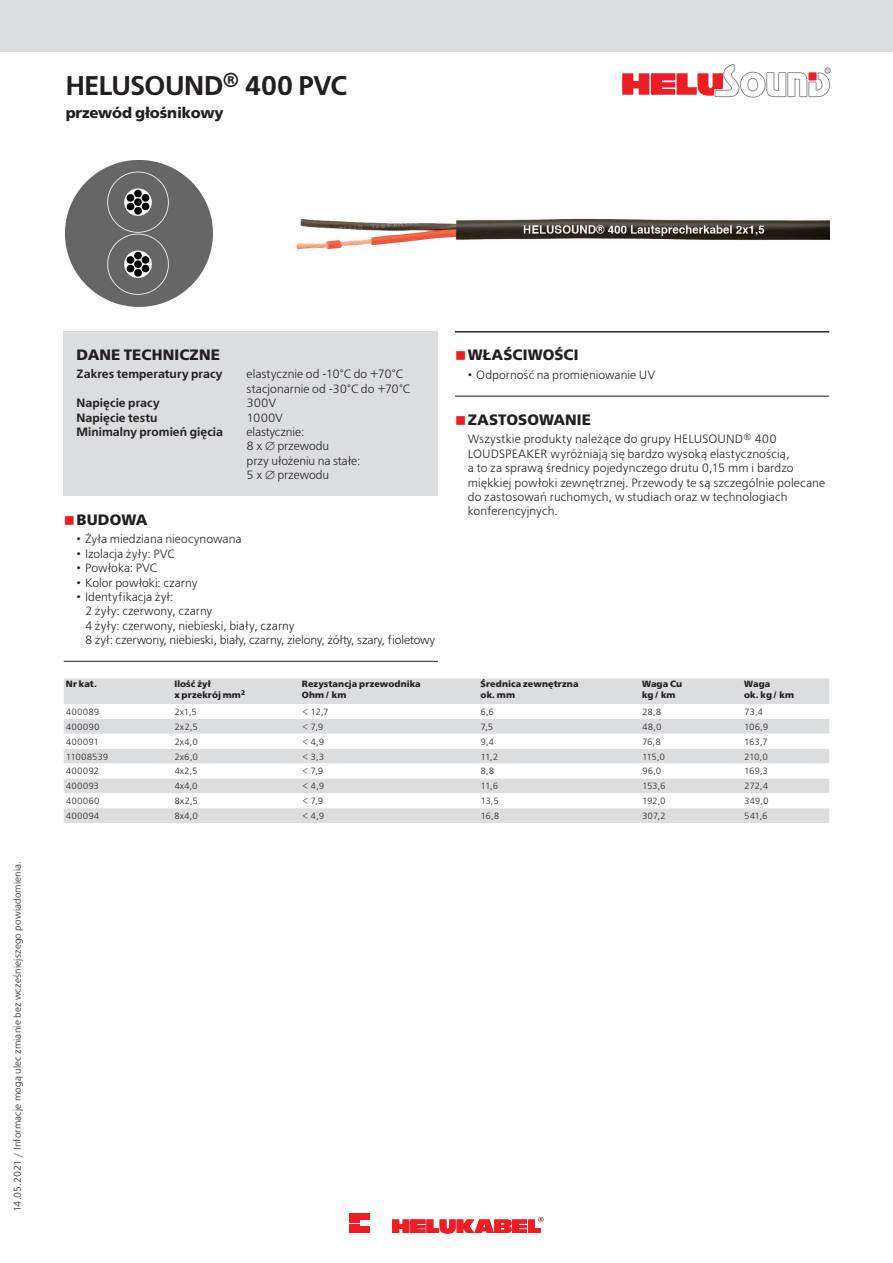
<style>
.page{position:relative;width:893px;height:1263px;background:#fff}
.page>*{position:absolute;margin:0;border:0;box-sizing:border-box;transform-origin:0 0}
.NAZWA{font:600 27px "Free Set";letter-spacing:-.02em;color:#231f20}
.große_Überschrift{font:700 15px "Free Set";letter-spacing:.01em;color:#231f20}
.NAZWA-2{font:700 15px "Free Set";letter-spacing:-.01em;color:#231f20}
.große_Überschrift-2{font:300 12px/14.4px "Free Set";letter-spacing:.005em;color:#231f20}
.große_Überschrift-3{font:600 12px "Free Set";color:#231f20}
.t1{font:300 9.75px "Free Set";letter-spacing:.015em;color:#231f20}
.große_Überschrift-4{font:300 9px "Free Set";color:#231f20}
.große_Überschrift-5{font:700 9px/10.8px "Free Set";letter-spacing:.015em;color:#231f20}
.große_Überschrift-6{font:300 9px "Free Set";letter-spacing:-.02em;color:#231f20}
.s1{color:#ee1d23}
</style>
<div class="page">
<div style="left:64px;top:331px;width:374px;height:165px;background:#dcdddf"></div>
<hr style="left:64px;top:661px;width:374px;height:1px;background:#231f20">
<div style="left:0;top:0;width:893px;height:51px;background:#dcdddf"></div>
<div style="left:64px;top:678px;width:765px;height:26px;background:#dcdddf"></div>
<svg style="left:64px;top:719px;width:765px;height:104px;fill:#dcdddf"></svg>
<hr style="left:455px;top:332px;width:374px;height:1px;background:#231f20">
<hr style="left:455px;top:396px;width:374px;height:1px;background:#231f20">
<hr style="left:455px;top:331px;width:374px;height:1px;background:#231f20">
<img style="left:296px;top:218px;width:533px;height:32px">
<img style="left:66px;top:161px;width:146px;height:146px">
<svg style="left:622px;top:63px;width:209px;height:35px"></svg>
<div style="left:350px;top:1213px;width:20px;height:7px;background:#ee1d23"></div>
<div style="left:350px;top:1226px;width:20px;height:7px;background:#ee1d23"></div>
<svg style="left:350px;top:1220px;width:10px;height:6px"></svg>
<svg style="left:392px;top:1217px;width:151px;height:16px"></svg>
<p class="NAZWA" style="left:66px;top:66px;width:283px">HELUSOUND<sup>®</sup> 400 PVC</p>
<p class="NAZWA-2" style="left:66px;top:102px;width:159px">przewód głośnikowy</p>
<p class="t1" style="left:11px;top:1212px;width:353px;rotate:-90deg">14.05.2021 / Informacje mogą ulec zmianie bez wcześniejszego powiadomienia.</p>
<p class="große_Überschrift" style="left:77px;top:344px;width:145px">DANE TECHNICZNE</p>
<p class="große_Überschrift-3" style="left:77px;top:366px;width:148px">Zakres temperatury pracy</p>
<p class="große_Überschrift-2" style="left:247px;top:367px;width:158px">elastycznie od -10°C do +70°C</p>
<p class="große_Überschrift-2" style="left:247px;top:381px;width:165px">stacjonarnie od -30°C do +70°C</p>
<p class="große_Überschrift-3" style="left:77px;top:394px;width:85px">Napięcie pracy</p>
<p class="große_Überschrift-2" style="left:247px;top:396px;width:31px">300V</p>
<p class="große_Überschrift-3" style="left:77px;top:409px;width:82px">Napięcie testu</p>
<p class="große_Überschrift-2" style="left:247px;top:410px;width:38px">1000V</p>
<p class="große_Überschrift-3" style="left:77px;top:423px;width:148px">Minimalny promień gięcia</p>
<p class="große_Überschrift-2" style="left:247px;top:425px;width:84px">elastycznie:<br>8 x ∅ przewodu</p>
<p class="große_Überschrift-2" style="left:247px;top:453px;width:115px">przy ułożeniu na stałe:</p>
<p class="große_Überschrift-2" style="left:247px;top:468px;width:84px">5 x ∅ przewodu</p>
<p class="große_Überschrift" style="left:64px;top:509px;width:85px"><span class="s1">■</span>BUDOWA</p>
<p class="große_Überschrift-2" style="left:77px;top:532px;width:167px">• Żyła miedziana nieocynowana</p>
<p class="große_Überschrift-2" style="left:77px;top:547px;width:100px">• Izolacja żyły: PVC</p>
<p class="große_Überschrift-2" style="left:77px;top:561px;width:82px">• Powłoka: PVC</p>
<p class="große_Überschrift-2" style="left:77px;top:575px;width:123px">• Kolor powłoki: czarny</p>
<p class="große_Überschrift-2" style="left:85px;top:590px;width:352px;text-indent:-9px">• Identyfikacja żył:<br>2 żyły: czerwony, czarny<br>4 żyły: czerwony, niebieski, biały, czarny<br>8 żył: czerwony, niebieski, biały, czarny, zielony, żółty, szary, fioletowy</p>
<p class="große_Überschrift-5" style="left:66px;top:678px;width:33px">Nr kat.</p>
<p class="große_Überschrift-5" style="left:174px;top:678px;width:72px">Ilość żył<br>x przekrój mm<sup>2</sup></p>
<p class="große_Überschrift-5" style="left:302px;top:678px;width:120px">Rezystancja przewodnika</p>
<p class="große_Überschrift-5" style="left:302px;top:689px;width:46px">Ohm / km</p>
<p class="große_Überschrift" style="left:455px;top:345px;width:125px"><span class="s1">■</span>WŁAŚCIWOŚCI</p>
<p class="große_Überschrift-2" style="left:468px;top:368px;width:189px">• Odporność na promieniowanie UV</p>
<p class="große_Überschrift" style="left:455px;top:409px;width:138px"><span class="s1">■</span>ZASTOSOWANIE</p>
<p class="große_Überschrift-2" style="left:468px;top:432px;width:359px">Wszystkie produkty należące do grupy HELUSOUND<sup>®</sup> 400<br>LOUDSPEAKER wyróżniają się bardzo wysoką elastycznością,<br>a to za sprawą średnicy pojedynczego drutu 0,15 mm i bardzo miękkiej powłoki zewnętrznej. Przewody te są szczególnie polecane do zastosowań ruchomych, w studiach oraz w technologiach konferencyjnych.</p>
<p class="große_Überschrift-5" style="left:480px;top:678px;width:100px">Średnica zewnętrzna</p>
<p class="große_Überschrift-5" style="left:480px;top:689px;width:36px">ok. mm</p>
<p class="große_Überschrift-5" style="left:642px;top:678px;width:42px">Waga Cu</p>
<p class="große_Überschrift-5" style="left:642px;top:689px;width:35px">kg / km</p>
<p class="große_Überschrift-5" style="left:744px;top:678px;width:28px">Waga</p>
<p class="große_Überschrift-5" style="left:744px;top:689px;width:51px">ok. kg / km</p>
<p class="große_Überschrift-4" style="left:66px;top:706px;width:35px">400089</p>
<p class="große_Überschrift-4" style="left:174px;top:706px;width:24px">2x1,5</p>
<p class="große_Überschrift-4" style="left:302px;top:706px;width:28px">&lt; 12,7</p>
<p class="große_Überschrift-4" style="left:480px;top:706px;width:15px">6,6</p>
<p class="große_Überschrift-4" style="left:642px;top:706px;width:21px">28,8</p>
<p class="große_Überschrift-4" style="left:744px;top:706px;width:20px">73,4</p>
<p class="große_Überschrift-4" style="left:66px;top:721px;width:35px">400090</p>
<p class="große_Überschrift-4" style="left:174px;top:721px;width:25px">2x2,5</p>
<p class="große_Überschrift-4" style="left:302px;top:721px;width:23px">&lt; 7,9</p>
<p class="große_Überschrift-4" style="left:480px;top:721px;width:14px">7,5</p>
<p class="große_Überschrift-4" style="left:642px;top:721px;width:21px">48,0</p>
<p class="große_Überschrift-4" style="left:744px;top:721px;width:26px">106,9</p>
<p class="große_Überschrift-4" style="left:66px;top:736px;width:35px">400091</p>
<p class="große_Überschrift-4" style="left:174px;top:736px;width:25px">2x4,0</p>
<p class="große_Überschrift-4" style="left:302px;top:736px;width:24px">&lt; 4,9</p>
<p class="große_Überschrift-4" style="left:480px;top:736px;width:15px">9,4</p>
<p class="große_Überschrift-4" style="left:642px;top:736px;width:20px">76,8</p>
<p class="große_Überschrift-4" style="left:744px;top:736px;width:25px">163,7</p>
<p class="große_Überschrift-6" style="left:66px;top:751px;width:44px">11008539</p>
<p class="große_Überschrift-4" style="left:174px;top:751px;width:25px">2x6,0</p>
<p class="große_Überschrift-4" style="left:302px;top:751px;width:24px">&lt; 3,3</p>
<p class="große_Überschrift-4" style="left:480px;top:751px;width:19px">11,2</p>
<p class="große_Überschrift-4" style="left:642px;top:751px;width:25px">115,0</p>
<p class="große_Überschrift-4" style="left:744px;top:751px;width:25px">210,0</p>
<p class="große_Überschrift-4" style="left:66px;top:766px;width:35px">400092</p>
<p class="große_Überschrift-4" style="left:174px;top:766px;width:25px">4x2,5</p>
<p class="große_Überschrift-4" style="left:302px;top:766px;width:23px">&lt; 7,9</p>
<p class="große_Überschrift-4" style="left:480px;top:766px;width:15px">8,8</p>
<p class="große_Überschrift-4" style="left:642px;top:766px;width:21px">96,0</p>
<p class="große_Überschrift-4" style="left:744px;top:766px;width:25px">169,3</p>
<p class="große_Überschrift-4" style="left:66px;top:781px;width:35px">400093</p>
<p class="große_Überschrift-4" style="left:174px;top:781px;width:25px">4x4,0</p>
<p class="große_Überschrift-4" style="left:302px;top:781px;width:24px">&lt; 4,9</p>
<p class="große_Überschrift-4" style="left:480px;top:781px;width:19px">11,6</p>
<p class="große_Überschrift-4" style="left:642px;top:781px;width:25px">153,6</p>
<p class="große_Überschrift-4" style="left:744px;top:781px;width:26px">272,4</p>
<p class="große_Überschrift-4" style="left:66px;top:795px;width:35px">400060</p>
<p class="große_Überschrift-4" style="left:174px;top:795px;width:25px">8x2,5</p>
<p class="große_Überschrift-4" style="left:302px;top:795px;width:23px">&lt; 7,9</p>
<p class="große_Überschrift-4" style="left:480px;top:795px;width:20px">13,5</p>
<p class="große_Überschrift-4" style="left:642px;top:795px;width:25px">192,0</p>
<p class="große_Überschrift-4" style="left:744px;top:795px;width:26px">349,0</p>
<p class="große_Überschrift-4" style="left:66px;top:810px;width:35px">400094</p>
<p class="große_Überschrift-4" style="left:174px;top:810px;width:25px">8x4,0</p>
<p class="große_Überschrift-4" style="left:302px;top:810px;width:24px">&lt; 4,9</p>
<p class="große_Überschrift-4" style="left:480px;top:810px;width:20px">16,8</p>
<p class="große_Überschrift-4" style="left:642px;top:810px;width:25px">307,2</p>
<p class="große_Überschrift-4" style="left:744px;top:810px;width:25px">541,6</p>
</div>
